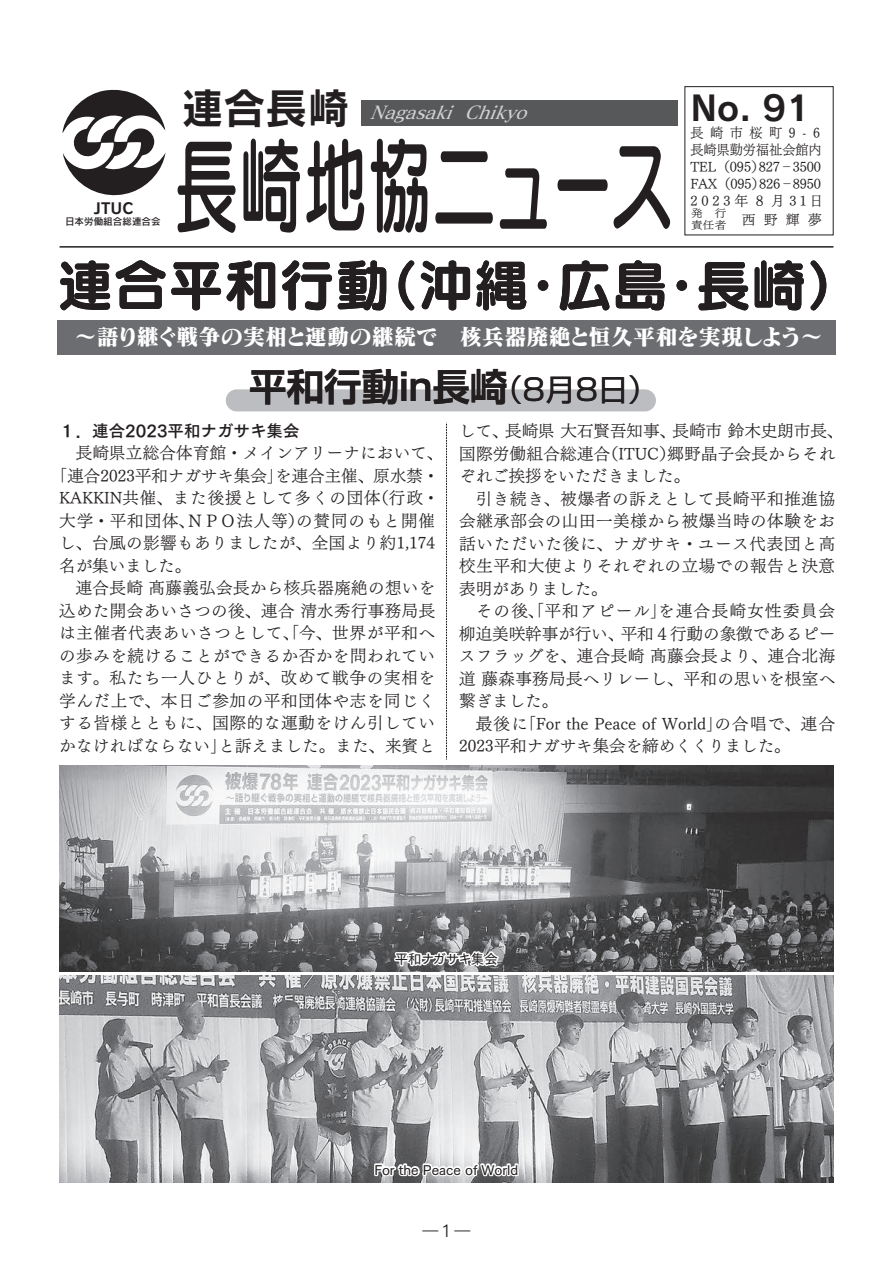
<style>
.page{position:relative;width:893px;height:1263px;background:#fff}
.page>*{position:absolute;margin:0;border:0;box-sizing:border-box;transform-origin:0 0}
.t1{font:104.4px "Seurat Pro DB";color:#231f20;scale:.62 1}
.t2{font:55.5px "Seurat Pro B";color:#231f20}
.t3{font:42px "Rodin Pro B";color:#231f20}
.t4{font:700 37.5px "Shin Go Pro De";color:#231f20}
.t5{font:34.05px "Rodin Pro B";color:#231f20}
.t6{font:30px "Shin Go Pro";color:#231f20}
.t7{font:22.5px "Matisse Pro EB";color:#fff}
.t8{font:italic 18px "Matisse Pro DB";color:#d1d2d4}
.t9{font:16.5px/22.5px "Tsuku Min Pro LB";letter-spacing:.025em;color:#231f20;text-align:right}
.t10{font:16.5px/22.5px "Tsuku Min Pro LB";color:#231f20}
.t11{font:16.5px "Tsuku Min Pro LB";letter-spacing:.045em;color:#231f20}
.t12{font:16.5px/22.5px "Tsuku Min Pro LB";letter-spacing:.055em;color:#231f20}
.t13{font:16.5px "Tsuku Go Pro B";color:#231f20}
.t14{font:16.5px "Tsuku Min Pro LB";letter-spacing:.08em;color:#231f20}
.t15{font:15.9px "Rodin Pro M";color:#231f20}
.t16{font:15px "Rodin Pro B";color:#231f20}
.t17{font:13.8px "Tsuku Min Pro LB";color:#231f20;scale:.95 1}
.t18{font:13.8px/17px "Tsuku Min Pro LB";letter-spacing:.235em;color:#231f20}
.t19{font:13.8px/17px "Tsuku Min Pro LB";letter-spacing:-.02em;color:#231f20}
.t20{font:13.8px "Tsuku Min Pro LB";color:#231f20}
.t21{font:13.5px "Tsuku Go Pro D";color:#231f20}
.t22{font:13.5px "Tsuku Go Pro D";letter-spacing:-.06em;color:#231f20}
.t23{font:10.5px "Tsuku Min Pro LB";color:#231f20;scale:1.11 1}
.t24{font:9.6px "Rodin NTLG Pro DB";color:#231f20}
</style>
<div class="page">
<hr style="left:60px;top:246px;width:773px;height:2px;background:#231f20">
<svg style="left:62px;top:89px;width:103px;height:107px"></svg>
<div style="left:361px;top:100px;width:317px;height:26px;background:#57585a"></div>
<div style="left:226px;top:389px;width:430px;height:22px;background:#bcbdc0;border-radius:11px"></div>
<svg style="left:446px;top:423px;width:1px;height:337px"></svg>
<div style="left:57px;top:320px;width:779px;height:34px;background:#6c6d70"></div>
<img style="left:60px;top:765px;width:773px;height:207px">
<img style="left:60px;top:976px;width:773px;height:206px">
<svg style="left:393px;top:933px;width:111px;height:37px"></svg>
<svg style="left:373px;top:1148px;width:148px;height:35px"></svg>
<p class="t16" style="left:94px;top:198px;width:41px">JTUC</p>
<p class="t24" style="left:65px;top:215px;width:97px">日本労働組合総連合会</p>
<h3 class="t3" style="left:182px;top:80px;width:169px">連合長崎</h3>
<h1 class="t1" style="left:174px;top:117px;width:807px">長崎地協ニュース</h1>
<p class="t8" style="left:370px;top:101px;width:166px">Nagasaki Chiky o</p>
<h3 class="t5" style="left:690px;top:85px;width:121px">No. 91</h3>
<p class="t17" style="left:690px;top:120px;width:98px">長崎市桜町</p>
<p class="t17" style="left:690px;top:137px;width:140px">長崎県勤労福祉会館内</p>
<p class="t20" style="left:759px;top:154px;width:64px">827‐3500</p>
<p class="t17" style="left:789px;top:120px;width:20px">9 -</p>
<p class="t17" style="left:813px;top:120px;width:9px">6</p>
<p class="t19" style="left:759px;top:156px;width:63px;text-indent:-69px">TEL)095(<br>826‐8950</p>
<p class="t18" style="left:690px;top:173px;width:134px">FAX)095(<br>2023年８月 31日</p>
<p class="t23" style="left:691px;top:204px;width:33px">発　行</p>
<p class="t20" style="left:742px;top:208px;width:82px">西野輝夢</p>
<p class="t23" style="left:691px;top:216px;width:33px">責任者</p>
<h2 class="t2" style="left:57px;top:247px;width:334px">連合平和行動</h2>
<h2 class="t2" style="left:363px;top:247px;width:168px">（沖縄</h2>
<h2 class="t2" style="left:515px;top:247px;width:57px">・</h2>
<h2 class="t2" style="left:557px;top:247px;width:112px">広島</h2>
<h2 class="t2" style="left:654px;top:247px;width:57px">・</h2>
<h2 class="t2" style="left:696px;top:247px;width:168px">長崎(</h2>
<h3 class="t7" style="left:74px;top:322px;width:750px">～語り継ぐ戦争の実相と運動の継続で　核兵器廃絶と恒久平和を実現しよう~</h3>
<h3 class="t4" style="left:249px;top:356px;width:260px">平和行動in長崎</h3>
<h3 class="t6" style="left:493px;top:365px;width:167px">（8月8日(</h3>
<p class="t13" style="left:59px;top:416px;width:242px">１．連合2023平和ナガサキ集会</p>
<p class="t9" style="left:59px;top:440px;width:386px">　長崎県立総合体育館・メインアリーナにおいて、を連合主催、原水禁・</p>
<p class="t10" style="left:51px;top:462px;width:234px">「連合2023平和ナガサキ集会」</p>
<p class="t9" style="left:372px;top:485px;width:68px">（行政・</p>
<p class="t12" style="left:296px;top:485px;width:140px;text-indent:-237px">KAKKIN共催、また後援として多くの団体<br>の賛同のもと開催</p>
<p class="t9" style="left:187px;top:507px;width:119px">ＮＰＯ法人等）</p>
<p class="t9" style="left:59px;top:507px;width:137px">大学・平和団体、</p>
<p class="t9" style="left:59px;top:530px;width:377px">し、台風の影響もありましたが、全国より約1,174</p>
<p class="t10" style="left:59px;top:552px;width:134px">名が集いました。</p>
<p class="t9" style="left:59px;top:575px;width:378px">　連合長崎髙藤義弘会長から核兵器廃絶の想いを</p>
<p class="t9" style="left:59px;top:597px;width:377px">込めた開会あいさつの後、連合清水秀行事務局長</p>
<p class="t11" style="left:59px;top:618px;width:377px">は主催者代表あいさつとして、「今、世界が平和へ</p>
<p class="t9" style="left:59px;top:642px;width:377px">の歩みを続けることができるか否かを問われてい</p>
<p class="t11" style="left:59px;top:663px;width:377px">ます。私たち一人ひとりが、改めて戦争の実相を</p>
<p class="t9" style="left:59px;top:687px;width:377px">学んだ上で、本日ご参加の平和団体や志を同じく</p>
<p class="t9" style="left:59px;top:710px;width:377px">する皆様とともに、国際的な運動をけん引してい</p>
<p class="t9" style="left:218px;top:732px;width:218px">と訴えました。また、来賓と</p>
<p class="t9" style="left:59px;top:732px;width:169px">かなければならない」</p>
<p class="t9" style="left:459px;top:418px;width:51px">して、</p>
<p class="t10" style="left:505px;top:418px;width:172px">長崎県大石賢吾知事、</p>
<p class="t10" style="left:673px;top:418px;width:172px">長崎市鈴木史朗市長、</p>
<p class="t9" style="left:602px;top:440px;width:75px">（ITUC）</p>
<p class="t9" style="left:459px;top:440px;width:153px">国際労働組合総連合</p>
<p class="t10" style="left:459px;top:463px;width:232px">ぞれご挨拶をいただきました。</p>
<p class="t11" style="left:459px;top:484px;width:378px">　引き続き、被爆者の訴えとして長崎平和推進協</p>
<p class="t9" style="left:459px;top:508px;width:377px">会継承部会の山田一美様から被爆当時の体験をお</p>
<p class="t11" style="left:459px;top:529px;width:377px">話いただいた後に、ナガサキ・ユース代表団と高</p>
<p class="t9" style="left:459px;top:553px;width:377px">校生平和大使よりそれぞれの立場での報告と決意</p>
<p class="t10" style="left:459px;top:575px;width:150px">表明がありました。</p>
<p class="t14" style="left:658px;top:596px;width:178px">を連合長崎女性委員会</p>
<p class="t9" style="left:667px;top:440px;width:169px">郷野晶子会長からそれ</p>
<p class="t10" style="left:621px;top:598px;width:216px;text-indent:-161px">　その後、「平和アピール」<br>平和４行動の象徴であるピー</p>
<p class="t10" style="left:459px;top:620px;width:166px">柳迫美咲幹事が行い、</p>
<p class="t9" style="left:459px;top:643px;width:377px">スフラッグを、連合長崎髙藤会長より、連合北海</p>
<p class="t9" style="left:459px;top:665px;width:377px">道藤森事務局長へリレーし、平和の思いを根室へ</p>
<p class="t9" style="left:459px;top:688px;width:100px">繋ぎました。</p>
<p class="t9" style="left:714px;top:710px;width:122px">の合唱で、連合</p>
<p class="t10" style="left:520px;top:710px;width:204px">「For the Peace of World」</p>
<p class="t10" style="left:459px;top:710px;width:333px">　最後に<br>2023平和ナガサキ集会を締めくくりました。</p>
<p class="t22" style="left:395px;top:947px;width:105px">平和ナガサキ集会</p>
<p class="t21" style="left:374px;top:1158px;width:145px">For the Peace of World</p>
<p class="t15" style="left:422px;top:1221px;width:49px">―１―</p>
</div>
